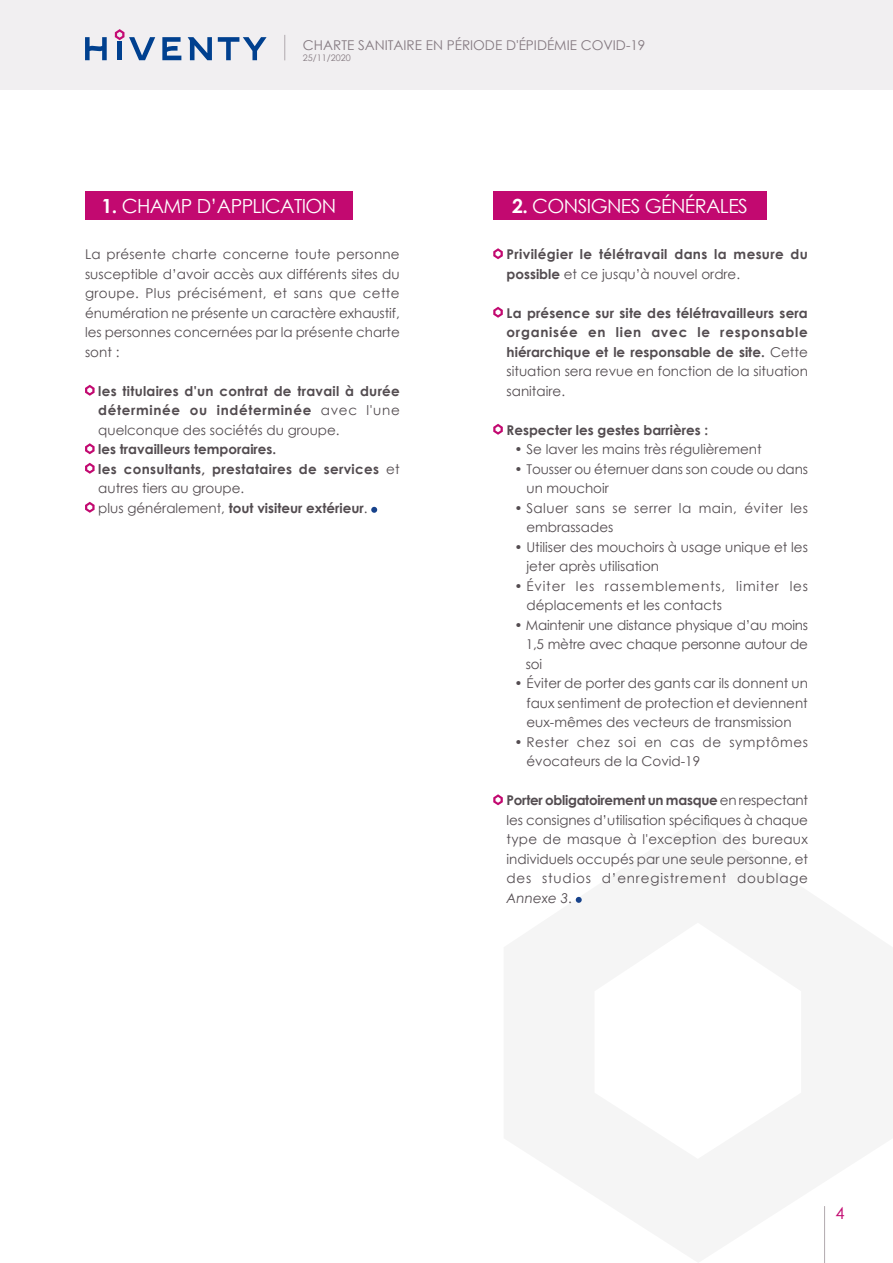
<style>
.page{position:relative;width:893px;height:1263px;background:#fff}
.page>*{position:absolute;margin:0;border:0;box-sizing:border-box;transform-origin:0 0}
.t1{font:19.5px "Century Gothic";letter-spacing:-.03em;color:#fff}
.t2{font:16.5px "Century Gothic";color:#c20970}
.t3{font:13.5px/19.5px "Century Gothic";color:#534c50;text-align:justify}
.t4{font:700 13.5px/19.5px "Century Gothic";letter-spacing:.02em;color:#534c50;text-align:justify}
.t5{font:700 13.5px/19.5px "Century Gothic";color:#534c50}
.t6{font:13.5px/19.5px "Century Gothic";letter-spacing:.06em;color:#534c50}
.t7{font:13.5px/19.5px "Century Gothic";letter-spacing:.04em;color:#534c50}
.t8{font:13.5px/19.5px "Century Gothic";letter-spacing:.03em;color:#534c50}
.t9{font:13.5px "Century Gothic";color:#847980}
.t10{font:9px "Century Gothic";color:#847980}
.s1{font-weight:700}
.s2{font-weight:400}
.s3{font-style:italic}
</style>
<div class="page">
<div style="left:0;top:0;width:893px;height:89px;background:#f1eff1"></div>
<svg style="left:85px;top:37px;width:22px;height:23px"></svg>
<svg style="left:162px;top:37px;width:19px;height:23px"></svg>
<svg style="left:188px;top:37px;width:24px;height:23px"></svg>
<svg style="left:218px;top:37px;width:49px;height:23px"></svg>
<svg style="left:115px;top:29px;width:40px;height:31px"></svg>
<svg style="left:284px;top:35px;width:1px;height:25px"></svg>
<div style="left:85px;top:191px;width:268px;height:29px;background:#c20970"></div>
<svg style="left:85px;top:385px;width:10px;height:11px"></svg>
<svg style="left:85px;top:443px;width:10px;height:11px"></svg>
<svg style="left:85px;top:463px;width:10px;height:11px"></svg>
<svg style="left:85px;top:502px;width:10px;height:11px"></svg>
<svg style="left:371px;top:507px;width:6px;height:6px"></svg>
<div style="left:493px;top:191px;width:274px;height:29px;background:#c20970"></div>
<svg style="left:493px;top:248px;width:10px;height:11px"></svg>
<svg style="left:493px;top:307px;width:10px;height:11px"></svg>
<svg style="left:493px;top:424px;width:10px;height:11px"></svg>
<svg style="left:493px;top:794px;width:10px;height:11px"></svg>
<svg style="left:576px;top:897px;width:6px;height:6px"></svg>
<p class="t9" style="left:303px;top:35px;width:344px">CHARTE SANITAIRE EN PÉRIODE D'ÉPIDÉMIE COVID-19</p>
<p class="t10" style="left:303px;top:52px;width:49px">25/11/2020</p>
<h1 class="t1" style="left:102px;top:192px;width:236px"><span class="s1">1.</span> CHAMP D’APPLICATION</h1>
<p class="t3" style="left:85px;top:244px;width:316px">La présente charte concerne toute personne susceptible d’avoir accès aux différents sites du groupe. Plus précisément, et sans que cette énumération ne présente un caractère exhaustif, les personnes concernées par la présente charte sont :</p>
<p class="t4" style="left:98px;top:380px;width:303px">les titulaires d'un contrat de travail à durée déterminée ou indéterminée <span class="s2">avec l'une quelconque des sociétés du groupe.</span></p>
<p class="t5" style="left:98px;top:439px;width:303px">les travailleurs temporaires.<br>les consultants, prestataires de services <span class="s2">et autres tiers au groupe.<br>plus généralement,</span> tout visiteur extérieur<span class="s2">.</span></p>
<h1 class="t1" style="left:512px;top:192px;width:237px"><span class="s1">2.</span> CONSIGNES GÉNÉRALES</h1>
<p class="t4" style="left:507px;top:244px;width:303px">Privilégier le télétravail dans la mesure du possible <span class="s2">et ce jusqu’à nouvel ordre.</span></p>
<p class="t4" style="left:507px;top:302px;width:303px">La présence sur site des télétravailleurs sera organisée en lien avec le responsable hiérarchique et le responsable de site. <span class="s2">Cette situation sera revue en fonction de la situation sanitaire.</span></p>
<p class="t5" style="left:507px;top:419px;width:203px">Respecter les gestes barrières :</p>
<p class="t3" style="left:514px;top:439px;width:249px">• Se laver les mains très régulièrement</p>
<p class="t3" style="left:526px;top:459px;width:283px;text-indent:-12px">• Tousser ou éternuer dans son coude ou dans un mouchoir</p>
<p class="t8" style="left:526px;top:498px;width:283px;text-indent:-12px">• Saluer sans se serrer la main, éviter les embrassades</p>
<p class="t3" style="left:526px;top:537px;width:283px;text-indent:-12px">• Utiliser des mouchoirs à usage unique et les jeter après utilisation</p>
<p class="t6" style="left:526px;top:576px;width:283px;text-indent:-12px">• Éviter les rassemblements, limiter les déplacements et les contacts</p>
<p class="t3" style="left:526px;top:615px;width:284px;text-indent:-11px">• Maintenir une distance physique d’au moins 1,5 mètre avec chaque personne autour de soi</p>
<p class="t3" style="left:526px;top:673px;width:283px;text-indent:-12px">• Éviter de porter des gants car ils donnent un faux sentiment de protection et deviennent eux-mêmes des vecteurs de transmission</p>
<p class="t7" style="left:526px;top:732px;width:283px;text-indent:-12px">• Rester chez soi en cas de symptômes évocateurs de la Covid-19</p>
<p class="t3" style="left:507px;top:790px;width:303px"><span class="s1">Porter obligatoirement un masque</span> en respectant les consignes d’utilisation spécifiques à chaque type de masque à l'exception des bureaux individuels occupés par une seule personne, et des studios d’enregistrement doublage <span class="s3">Annexe 3</span>.</p>
<p class="t2" style="left:836px;top:1201px;width:11px">4</p>
</div>
